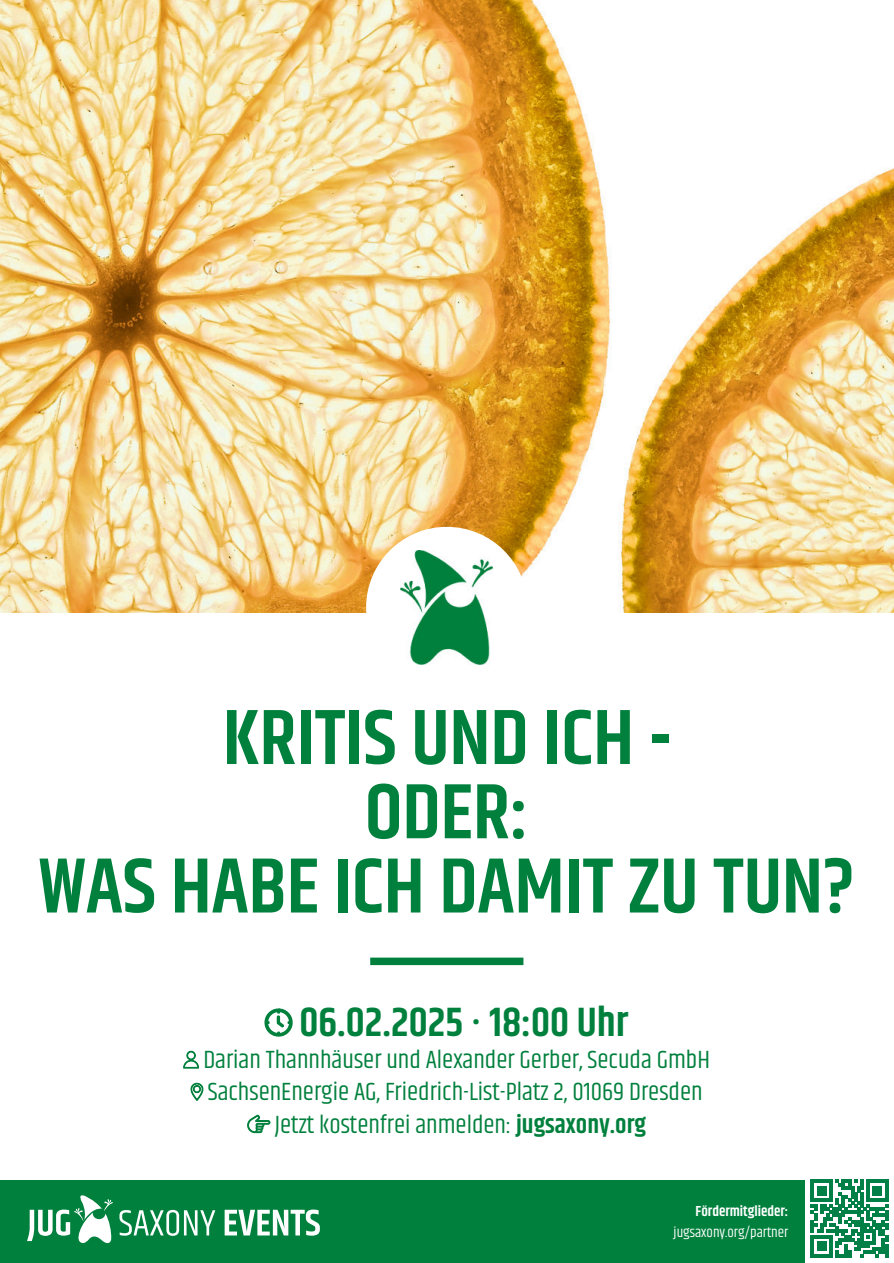
<style>
.page{position:relative;width:894px;height:1263px;background:#fff}
.page>*{position:absolute;margin:0;border:0;box-sizing:border-box;transform-origin:0 0}
.t1{font:600 78.75px "Khand";color:#00803d}
.t2{font:600 41.25px "Khand";color:#00803d}
.t3{font:25.5px "Khand";color:#00803d}
.t4{font:14.62px "Khand";color:#fff}
.t5{font:600 14.62px "Khand";color:#fff}
.s1{font-weight:600}
</style>
<div class="page">
<div style="left:0;top:1180px;width:804px;height:83px;background:#00803d"></div>
<svg style="left:810px;top:1180px;width:77px;height:77px"></svg>
<svg style="left:27px;top:1195px;width:293px;height:49px"></svg>
<svg style="left:183px;top:1050px;width:16px;height:19px"></svg>
<svg style="left:247px;top:1114px;width:24px;height:20px"></svg>
<svg style="left:264px;top:1008px;width:29px;height:29px"></svg>
<svg style="left:190px;top:1082px;width:14px;height:19px"></svg>
<div style="left:370px;top:958px;width:153px;height:7px;background:#00803d"></div>
<img style="left:0;top:0;width:893px;height:612px">
<div style="left:366px;top:527px;width:161px;height:161px;background:#fff;border-radius:50%"></div>
<img style="left:400px;top:551px;width:93px;height:114px">
<p class="t1" style="left:223px;top:681px;width:449px">KRITIS UND ICH -</p>
<p class="t1" style="left:365px;top:756px;width:165px">ODER:</p>
<p class="t1" style="left:39px;top:830px;width:817px">WAS HABE ICH DAMIT ZU TUN?</p>
<p class="t2" style="left:299px;top:993px;width:330px">06.02.2025 · 18:00 Uhr</p>
<p class="t3" style="left:203px;top:1041px;width:508px">Darian Thannhäuser und Alexander Gerber, Secuda GmbH</p>
<p class="t3" style="left:208px;top:1074px;width:496px">SachsenEnergie AG, Friedrich-List-Platz 2, 01069 Dresden</p>
<p class="t3" style="left:275px;top:1106px;width:372px">Jetzt kostenfrei anmelden: <span class="s1">jugsaxony.org</span></p>
<p class="t5" style="left:695px;top:1200px;width:94px">Fördermitglieder:</p>
<p class="t4" style="left:673px;top:1222px;width:116px">jugsaxony.org/partner</p>
</div>
